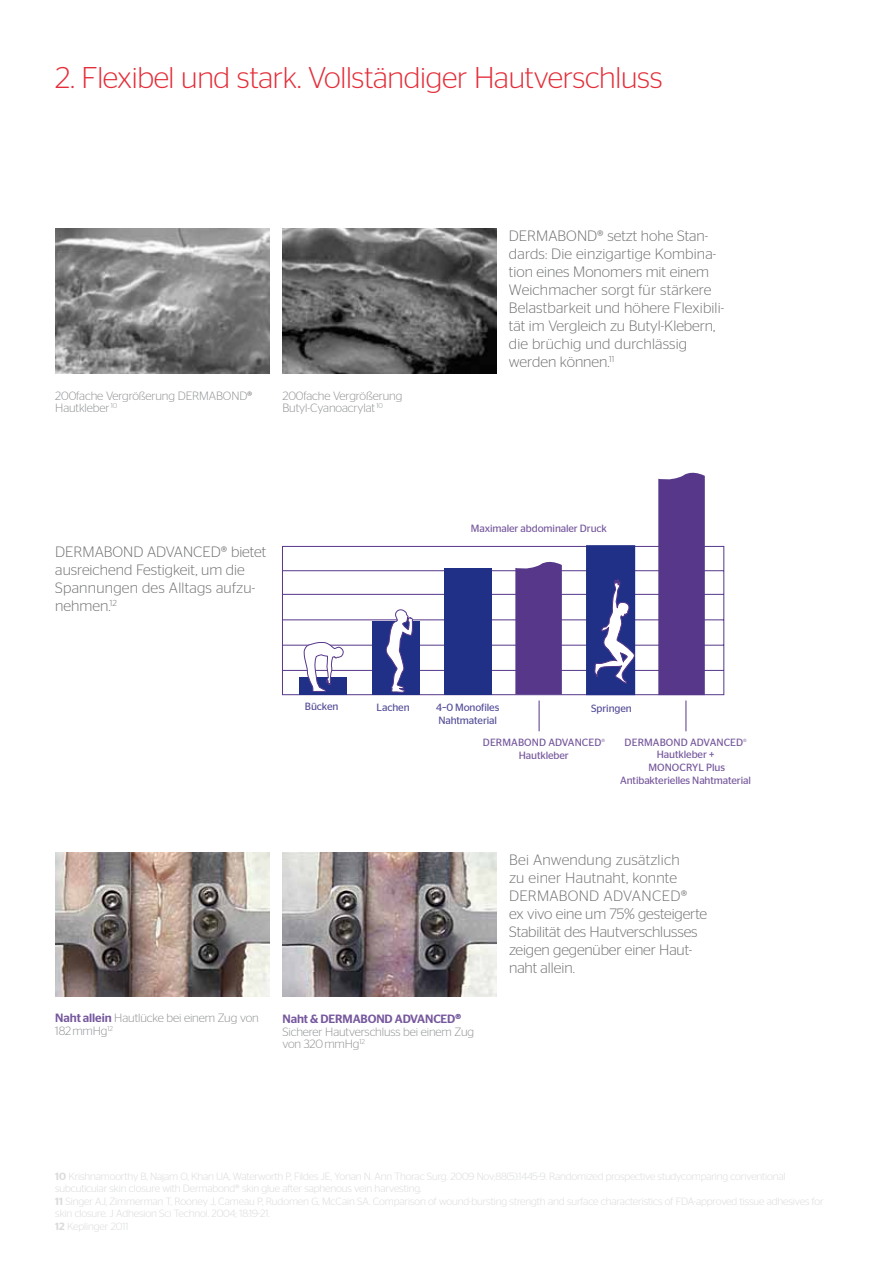
<style>
.page{position:relative;width:893px;height:1263px;background:#fff}
.page>*{position:absolute;margin:0;border:0;box-sizing:border-box;transform-origin:0 0}
.t1{font:300 30px "Stag Sans";letter-spacing:-.01em;color:#e42d38}
.t2{font:300 15px/18px "Stag Sans";color:#707172}
.t3{font:300 12px/12.6px "Stag Sans";letter-spacing:-.01em;color:#8f9193}
.t4{font:10.5px/12.6px "Stag Sans";letter-spacing:-.01em;color:#76589d;text-align:center}
.t5{font:10.5px/12.6px "Stag Sans";letter-spacing:-.01em;color:#544e98}
.t6{font:10.5px "Stag Sans";letter-spacing:.01em;color:#76589d}
.t7{font:300 10.5px "Stag Sans";letter-spacing:-.01em;color:#d9dadb}
.t8{font:300 4.35px "Univers CE";color:#76589d}
.s1{color:#707172}
.s2{font-weight:500;color:#76589d}
.s3{font-weight:500}
</style>
<div class="page">
<img style="left:55px;top:229px;width:215px;height:144px">
<img style="left:282px;top:852px;width:215px;height:145px">
<img style="left:55px;top:852px;width:215px;height:145px">
<svg style="left:282px;top:546px;width:442px;height:149px"></svg>
<div style="left:300px;top:677px;width:47px;height:17px;background:#213087"></div>
<div style="left:586px;top:545px;width:49px;height:150px;background:#213087"></div>
<svg style="left:515px;top:558px;width:47px;height:136px;background:#604391"></svg>
<div style="left:658px;top:472px;width:47px;height:223px;background:#56378a"></div>
<hr style="left:539px;top:700px;width:1px;height:31px;background:#56378a">
<hr style="left:686px;top:700px;width:1px;height:31px;background:#56378a">
<svg style="left:303px;top:641px;width:41px;height:51px"></svg>
<svg style="left:594px;top:579px;width:41px;height:105px"></svg>
<div style="left:372px;top:621px;width:47px;height:73px;background:#213087"></div>
<svg style="left:386px;top:609px;width:27px;height:87px"></svg>
<div style="left:444px;top:568px;width:47px;height:126px;background:#213087"></div>
<img style="left:282px;top:229px;width:215px;height:144px">
<h1 class="t1" style="left:55px;top:61px;width:609px">2. Flexibel und stark. Vollständiger Hautverschluss</h1>
<p class="t3" style="left:55px;top:389px;width:199px">200fache Vergrößerung DERMABOND<span class="s1">®<br></span>Hautkleber <sup>10</sup></p>
<p class="t3" style="left:282px;top:389px;width:121px">200fache Vergrößerung<br>Butyl-Cyanoacrylat <sup>10</sup></p>
<p class="t2" style="left:509px;top:227px;width:217px">DERMABOND® setzt hohe Stan&shy;dards: Die einzigartige Kombina&shy;tion eines Monomers mit einem<br>Weichmacher sorgt für stärkere<br>Belastbarkeit und höhere Flexibili&shy;tät im Vergleich zu Butyl-Klebern, die brüchig und durchlässig werden können.<sup>11</sup></p>
<p class="t2" style="left:55px;top:542px;width:213px">DERMABOND ADVANCED® bietet ausreichend Festigkeit, um die<br>Spannungen des Alltags aufzu&shy;nehmen.<sup>12</sup></p>
<p class="t4" style="left:471px;top:522px;width:138px">Maximaler abdominaler Druck</p>
<p class="t5" style="left:305px;top:700px;width:35px">Bücken</p>
<p class="t5" style="left:377px;top:701px;width:35px">Lachen</p>
<p class="t5" style="left:436px;top:701px;width:65px">4–0 Monofiles<br>Nahtmaterial</p>
<p class="t6" style="left:483px;top:736px;width:119px">Dermabond Advanced</p>
<p class="t8" style="left:601px;top:738px;width:5px">®</p>
<p class="t4" style="left:519px;top:749px;width:52px">Hautkleber</p>
<p class="t5" style="left:591px;top:702px;width:42px">Springen</p>
<p class="t6" style="left:625px;top:736px;width:119px">Dermabond Advanced</p>
<p class="t8" style="left:743px;top:738px;width:5px">®</p>
<p class="t4" style="left:620px;top:748px;width:132px">Hautkleber +<br>Monocryl Plus<br>Antibakterielles Nahtmaterial</p>
<p class="t2" style="left:509px;top:850px;width:199px">Bei Anwendung zusätzlich<br>zu einer Hautnaht, konnte<br>DERMABOND Advanced®<br>ex vivo eine um 75% gesteigerte<br>Stabilität des Hautverschlusses zeigen gegenüber einer Haut&shy;naht allein.</p>
<p class="t3" style="left:55px;top:1012px;width:205px"><span class="s2">Naht allein</span> Hautlücke bei einem Zug von<br>182mmHg<sup>12</sup></p>
<p class="t3" style="left:282px;top:1012px;width:193px"><span class="s2">Naht &amp; DERMABOND ADVANCED</span><sup>®<br></sup>Sicherer Hautverschluss bei einem Zug von 320mmHg<sup>12</sup></p>
<p class="t7" style="left:55px;top:1220px;width:75px"><span class="s3">12</span> Keplinger 2011</p>
</div>
